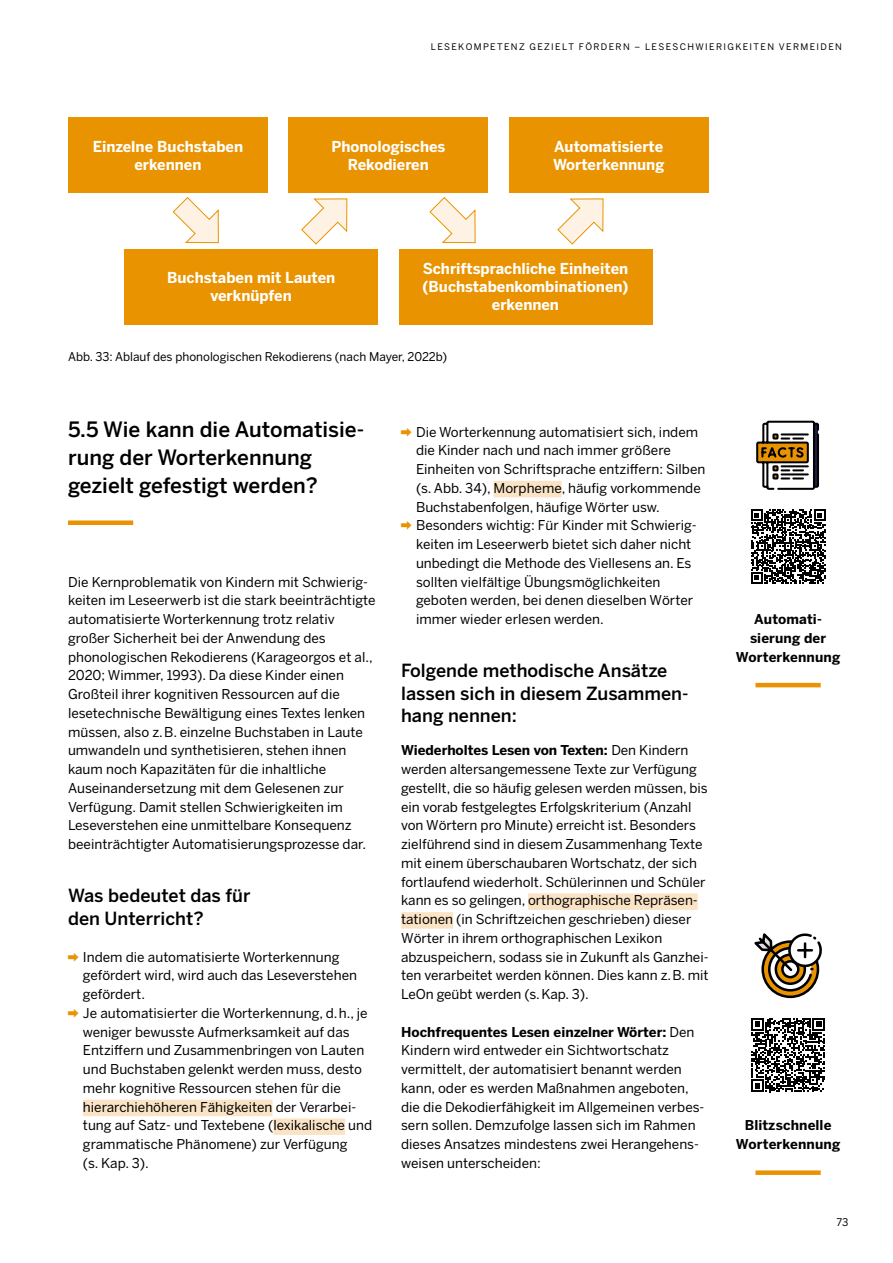
<style>
.page{position:relative;width:893px;height:1263px;background:#fff}
.page>*{position:absolute;margin:0;border:0;box-sizing:border-box;transform-origin:0 0}
.t1{font:500 21px/28px "Benton Sans";color:#000}
.t2{font:500 18px/22.5px "Benton Sans";color:#000}
.t3{font:700 15px/18px "Benton Sans";color:#fff;text-align:center}
.t4{font:13.5px/18.8px "Benton Sans";color:#000}
.t5{font:700 13.5px/18.8px "Benton Sans";letter-spacing:.01em;color:#000;text-align:center}
.t6{font:12px "Benton Sans";color:#000}
.t7{font:10.5px "Benton Sans";color:#000}
.t8{font:9px "Benton Sans";letter-spacing:.15em;color:#000}
.s1{font-family:"Apple SD Gothic Neo";font-weight:700;font-size:12px;color:#e99300}
.s2{font-weight:700}
</style>
<div class="page">
<div style="left:755px;top:1170px;width:66px;height:5px;background:#e99300"></div>
<hr style="left:755px;top:683px;width:66px;height:4px;background:#e99300">
<div style="left:401px;top:912px;width:52px;height:17px;background:#fbe4c6"></div>
<div style="left:528px;top:893px;width:170px;height:17px;background:#fbe4c6"></div>
<div style="left:493px;top:481px;width:69px;height:16px;background:#fbe4c6"></div>
<div style="left:273px;top:1118px;width:72px;height:17px;background:#fbe4c6"></div>
<div style="left:83px;top:1100px;width:190px;height:16px;background:#fbe4c6"></div>
<div style="left:68px;top:520px;width:65px;height:5px;background:#e99300"></div>
<div style="left:68px;top:118px;width:200px;height:75px;background:#e99300"></div>
<div style="left:288px;top:118px;width:200px;height:75px;background:#e99300"></div>
<div style="left:509px;top:118px;width:200px;height:75px;background:#e99300"></div>
<svg style="left:172px;top:197px;width:47px;height:47px"></svg>
<svg style="left:301px;top:198px;width:47px;height:47px"></svg>
<svg style="left:429px;top:197px;width:47px;height:47px"></svg>
<svg style="left:557px;top:198px;width:47px;height:47px"></svg>
<div style="left:124px;top:249px;width:254px;height:75px;background:#e99300"></div>
<div style="left:399px;top:249px;width:253px;height:75px;background:#e99300"></div>
<svg style="left:751px;top:509px;width:74px;height:75px"></svg>
<svg style="left:756px;top:421px;width:64px;height:69px"></svg>
<svg style="left:751px;top:1018px;width:74px;height:74px"></svg>
<div style="left:761px;top:940px;width:58px;height:58px;border:3px solid #000;border-radius:50%"></div>
<svg style="left:754px;top:933px;width:68px;height:60px"></svg>
<p class="t8" style="left:431px;top:41px;width:413px">LESEKOMPETENZ GEZIELT FÖRDERN – LESESCHWIERIGKEITEN VERMEIDEN</p>
<p class="t3" style="left:93px;top:138px;width:152px">Einzelne Buchstaben erkennen</p>
<p class="t3" style="left:331px;top:138px;width:115px">Phonologisches<br>Rekodieren</p>
<p class="t3" style="left:553px;top:138px;width:113px;text-align:left">Automatisierte<br>Worterkennung</p>
<p class="t3" style="left:167px;top:269px;width:170px">Buchstaben mit Lauten verknüpfen</p>
<p class="t3" style="left:422px;top:260px;width:208px">Schriftsprachliche Einheiten (Buchstabenkombinationen) erkennen</p>
<p class="t6" style="left:68px;top:349px;width:381px">Abb. 33: Ablauf des phonologischen Rekodierens (nach Mayer, 2022b)</p>
<h2 class="t1" style="left:68px;top:415px;width:298px">5.5 Wie kann die Automatisie&shy;rung der Worterkennung gezielt gefestigt werden?</h2>
<p class="t4" style="left:68px;top:572px;width:309px">Die Kernproblematik von Kindern mit Schwierig&shy;keiten im Leseerwerb ist die stark beeinträchtigte automatisierte Worterkennung trotz relativ großer Sicherheit bei der Anwendung des phonologischen Rekodierens (Karageorgos et al., 2020; Wimmer, 1993). Da diese Kinder einen Großteil ihrer kognitiven Ressourcen auf die lesetechnische Bewältigung eines Textes lenken müssen, also z.B. einzelne Buchstaben in Laute umwandeln und synthetisieren, stehen ihnen kaum noch Kapazitäten für die inhaltliche Auseinandersetzung mit dem Gelesenen zur Verfügung. Damit stellen Schwierigkeiten im Leseverstehen eine unmittelbare Konsequenz beeinträchtigter Automatisierungsprozesse dar.</p>
<h3 class="t2" style="left:68px;top:885px;width:184px">Was bedeutet das für den Unterricht?</h3>
<p class="t4" style="left:83px;top:947px;width:276px;text-indent:-15px"><span class="s1">➡</span> Indem die automatisierte Worterkennung gefördert wird, wird auch das Leseverstehen gefördert.</p>
<p class="t4" style="left:83px;top:1003px;width:291px;text-indent:-15px"><span class="s1">➡</span> Je automatisierter die Worterkennung, d.h., je weniger bewusste Aufmerksamkeit auf das Entzifern und Zusammenbringen von Lauten und Buchstaben gelenkt werden muss, desto mehr kognitive Ressourcen stehen für die hierarchiehöheren Fähigkeiten der Verarbei&shy;tung auf Satz- und Textebene (lexikalische und grammatische Phänomene) zur Verfügung<br>(s. Kap. 3).</p>
<p class="t4" style="left:416px;top:422px;width:291px;text-indent:-15px"><span class="s1">➡</span> Die Worterkennung automatisiert sich, indem die Kinder nach und nach immer größere<br>Einheiten von Schriftsprache entzifern: Silben</p>
<p class="t4" style="left:416px;top:478px;width:286px">(s. Abb. 34), Morpheme, häufg vorkommende<br>Buchstabenfolgen, häufge Wörter usw.</p>
<p class="t4" style="left:416px;top:516px;width:282px;text-indent:-15px"><span class="s1">➡</span> Besonders wichtig: Für Kinder mit Schwierig&shy;keiten im Leseerwerb bietet sich daher nicht unbedingt die Methode des Viellesens an. Es sollten vielfältige Übungsmöglichkeiten geboten werden, bei denen dieselben Wörter immer wieder erlesen werden.</p>
<h3 class="t2" style="left:401px;top:660px;width:289px">Folgende methodische Ansätze lassen sich in diesem Zusammen&shy;hang nennen:</h3>
<p class="t4" style="left:401px;top:741px;width:309px"><span class="s2">Wiederholtes Lesen von Texten:</span> Den Kindern werden altersangemessene Texte zur Verfügung gestellt, die so häufg gelesen werden müssen, bis ein vorab festgelegtes Erfolgskriterium (Anzahl von Wörtern pro Minute) erreicht ist. Besonders zielführend sind in diesem Zusammenhang Texte mit einem überschaubaren Wortschatz, der sich fortlaufend wiederholt. Schülerinnen und Schüler kann es so gelingen, orthographische Repräsen&shy;tationen (in Schriftzeichen geschrieben) dieser Wörter in ihrem orthographischen Lexikon abzuspeichern, sodass sie in Zukunft als Ganzhei&shy;ten verarbeitet werden können. Dies kann z.B. mit LeOn geübt werden (s. Kap. 3).</p>
<p class="t4" style="left:401px;top:1022px;width:305px"><span class="s2">Hochfrequentes Lesen einzelner Wörter:</span> Den Kindern wird entweder ein Sichtwortschatz vermittelt, der automatisiert benannt werden kann, oder es werden Maßnahmen angeboten, die die Dekodierfähigkeit im Allgemeinen verbes&shy;sern sollen. Demzufolge lassen sich im Rahmen dieses Ansatzes mindestens zwei Herangehens&shy;weisen unterscheiden:</p>
<p class="t5" style="left:736px;top:610px;width:106px">Automati&shy;sierung der<br>Worterkennung</p>
<p class="t5" style="left:736px;top:1116px;width:106px">Blitzschnelle<br>Worterkennung</p>
<p class="t7" style="left:836px;top:1216px;width:14px">73</p>
</div>
